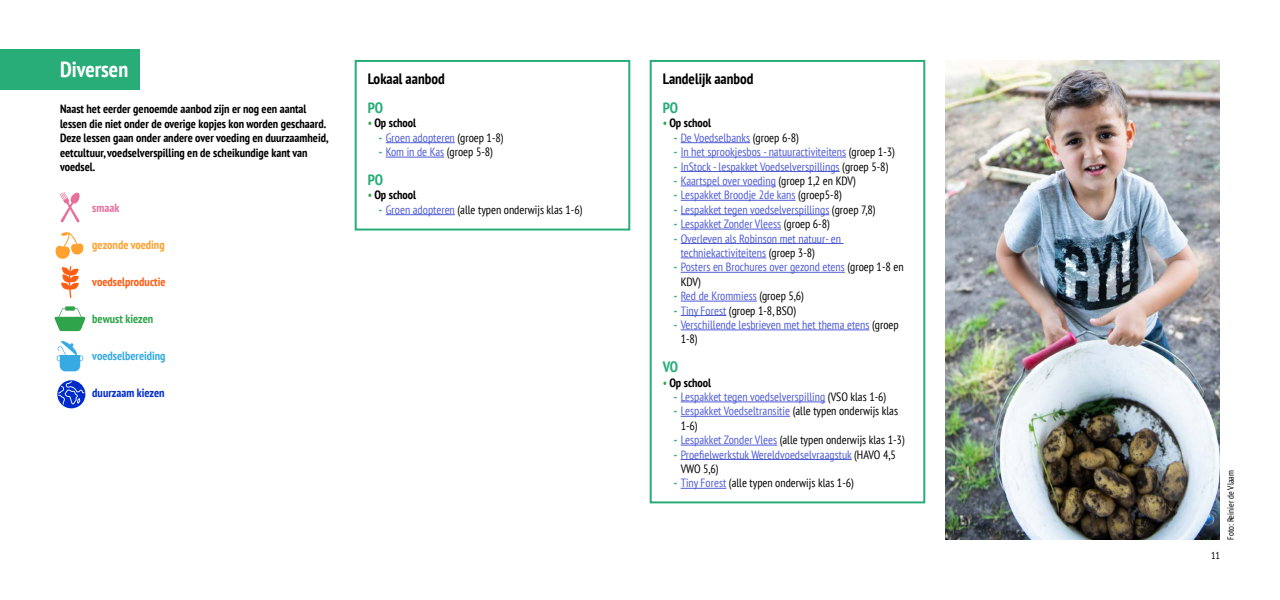
<style>
.page{position:relative;width:1280px;height:600px;background:#fff}
.page>*{position:absolute;margin:0;border:0;box-sizing:border-box;transform-origin:0 0}
.t1{font:700 condensed 22px "PT Sans";color:#fff}
.t2{font:700 condensed 15px "PT Sans";color:#000}
.t3{font:700 condensed 15px "PT Sans";letter-spacing:-.01em;color:#28ad78}
.t4{font:condensed 12px/14.4px "PT Sans";color:#4f5cd6}
.t5{font:700 condensed 12px/14.4px "PT Sans";color:#000}
.t6{font:condensed 12px/14.4px "PT Sans";color:#000}
.t7{font:700 condensed 12px "PT Sans";color:#ff5c14}
.t8{font:700 condensed 12px "PT Sans";color:#37aae3}
.t9{font:700 condensed 12px "PT Sans";color:#ffa12f}
.t10{font:700 condensed 12px "PT Sans";color:#002bcc}
.t11{font:700 condensed 12px "PT Sans";color:#2fa44a}
.t12{font:700 condensed 12px "PT Sans";color:#e6709d}
.t13{font:condensed 10px "PT Sans";color:#000}
.t14{font:condensed 9px "PT Sans";color:#000}
.s1{font-weight:400;color:#2fa44a}
.s2{font-weight:700;color:#28ad78}
.s3{color:#000}
.s4{color:#4f5cd6}
</style>
<div class="page">
<div style="left:0;top:49px;width:139px;height:41px;background:#28ad78"></div>
<div style="left:355px;top:60px;width:275px;height:171px;background:#fff;border:2px solid #28ad78"></div>
<hr style="left:386px;top:142px;width:69px;height:1px;background:#4f5cd6">
<hr style="left:386px;top:157px;width:58px;height:1px;background:#4f5cd6">
<hr style="left:386px;top:214px;width:69px;height:1px;background:#4f5cd6">
<div style="left:650px;top:60px;width:275px;height:443px;background:#fff;border:2px solid #28ad78"></div>
<hr style="left:681px;top:142px;width:69px;height:1px;background:#4f5cd6">
<hr style="left:681px;top:157px;width:165px;height:1px;background:#4f5cd6">
<hr style="left:681px;top:171px;width:159px;height:1px;background:#4f5cd6">
<hr style="left:681px;top:186px;width:95px;height:1px;background:#4f5cd6">
<hr style="left:681px;top:200px;width:115px;height:1px;background:#4f5cd6">
<hr style="left:681px;top:214px;width:148px;height:1px;background:#4f5cd6">
<hr style="left:681px;top:229px;width:100px;height:1px;background:#4f5cd6">
<hr style="left:681px;top:243px;width:163px;height:1px;background:#4f5cd6">
<hr style="left:681px;top:258px;width:85px;height:1px;background:#4f5cd6">
<hr style="left:681px;top:272px;width:164px;height:1px;background:#4f5cd6">
<hr style="left:681px;top:301px;width:76px;height:1px;background:#4f5cd6">
<hr style="left:681px;top:315px;width:45px;height:1px;background:#4f5cd6">
<hr style="left:681px;top:330px;width:189px;height:1px;background:#4f5cd6">
<hr style="left:681px;top:402px;width:144px;height:1px;background:#4f5cd6">
<hr style="left:681px;top:416px;width:109px;height:1px;background:#4f5cd6">
<hr style="left:681px;top:445px;width:96px;height:1px;background:#4f5cd6">
<hr style="left:681px;top:459px;width:171px;height:1px;background:#4f5cd6">
<hr style="left:681px;top:488px;width:45px;height:1px;background:#4f5cd6">
<svg style="left:57px;top:341px;width:26px;height:30px"></svg>
<svg style="left:55px;top:232px;width:29px;height:27px"></svg>
<svg style="left:60px;top:192px;width:20px;height:31px"></svg>
<svg style="left:61px;top:266px;width:18px;height:32px"></svg>
<div style="left:65px;top:306px;width:10px;height:5px;background:#2fa44a"></div>
<svg style="left:55px;top:308px;width:30px;height:23px"></svg>
<svg style="left:57px;top:380px;width:28px;height:28px"></svg>
<img style="left:945px;top:60px;width:275px;height:480px">
<h1 class="t1" style="left:60px;top:54px;width:70px">Diversen</h1>
<p class="t5" style="left:60px;top:102px;width:270px">Naast het eerder genoemde aanbod zijn er nog een aantal lessen die niet onder de overige kopjes kon worden geschaard.<br>Deze lessen gaan onder andere over voeding en duurzaamheid, eetcultuur, voedselverspilling en de scheikundige kant van voedsel.</p>
<p class="t12" style="left:92px;top:200px;width:29px">smaak</p>
<p class="t9" style="left:92px;top:237px;width:74px">gezonde voeding</p>
<p class="t7" style="left:92px;top:274px;width:75px">voedselproductie</p>
<p class="t11" style="left:92px;top:311px;width:62px">bewust kiezen</p>
<p class="t8" style="left:92px;top:348px;width:75px">voedselbereiding</p>
<p class="t10" style="left:92px;top:385px;width:74px">duurzaam kiezen</p>
<p class="t2" style="left:368px;top:69px;width:79px">Lokaal aanbod</p>
<p class="t3" style="left:368px;top:98px;width:17px">PO</p>
<p class="t5" style="left:368px;top:116px;width:50px"><span class="s1">•</span> Op school</p>
<p class="t4" style="left:379px;top:130px;width:127px"><span class="s2">-</span> Groen adopteren <span class="s3">(groep 1-8)</span></p>
<p class="t4" style="left:379px;top:145px;width:116px"><span class="s2">-</span> Kom in de Kas <span class="s3">(groep 5-8)</span></p>
<p class="t3" style="left:368px;top:170px;width:17px">PO</p>
<p class="t5" style="left:368px;top:188px;width:50px"><span class="s1">•</span> Op school</p>
<p class="t6" style="left:379px;top:202px;width:205px"><span class="s2">-</span> <span class="s4">Groen adopteren</span> (alle typen onderwijs klas 1-6)</p>
<p class="t2" style="left:663px;top:69px;width:92px">Landelijk aanbod</p>
<p class="t3" style="left:663px;top:98px;width:17px">PO</p>
<p class="t5" style="left:663px;top:116px;width:50px"><span class="s1">•</span> Op school</p>
<p class="t4" style="left:674px;top:130px;width:127px"><span class="s2">-</span> De Voedselbanks <span class="s3">(groep 6-8)</span></p>
<p class="t4" style="left:674px;top:145px;width:223px"><span class="s2">-</span> In het sprookjesbos - natuuractiviteitens <span class="s3">(groep 1-3)</span></p>
<p class="t4" style="left:674px;top:159px;width:216px"><span class="s2">-</span> InStock - lespakket Voedselverspillings <span class="s3">(groep 5-8)</span></p>
<p class="t4" style="left:674px;top:173px;width:184px"><span class="s2">-</span> Kaartspel over voeding <span class="s3">(groep 1,2 en KDV)</span></p>
<p class="t4" style="left:674px;top:188px;width:170px"><span class="s2">-</span> Lespakket Broodje 2de kans <span class="s3">(groep5-8)</span></p>
<p class="t4" style="left:674px;top:202px;width:203px"><span class="s2">-</span> Lespakket tegen voedselverspillings <span class="s3">(groep 7,8)</span></p>
<p class="t4" style="left:674px;top:217px;width:158px"><span class="s2">-</span> Lespakket Zonder Vleess <span class="s3">(groep 6-8)</span></p>
<p class="t4" style="left:681px;top:231px;width:162px;text-indent:-7px"><span class="s2">-</span> Overleven als Robinson met natuur- en techniekactiviteitens <span class="s3">(groep 3-8)</span></p>
<p class="t4" style="left:681px;top:260px;width:224px;text-indent:-7px"><span class="s2">-</span> Posters en Brochures over gezond etens <span class="s3">(groep 1-8 en<br>KDV)</span></p>
<p class="t4" style="left:674px;top:289px;width:132px"><span class="s2">-</span> Red de Krommiess <span class="s3">(groep 5,6)</span></p>
<p class="t6" style="left:674px;top:303px;width:124px"><span class="s2">-</span> <span class="s4">Tiny Forest</span> (groep 1-8, BSO)</p>
<p class="t4" style="left:681px;top:317px;width:220px;text-indent:-7px"><span class="s2">-</span> Verschillende lesbrieven met het thema etens <span class="s3">(groep<br>1-8)</span></p>
<p class="t3" style="left:663px;top:357px;width:17px">VO</p>
<p class="t5" style="left:663px;top:375px;width:50px"><span class="s1">•</span> Op school</p>
<p class="t4" style="left:674px;top:389px;width:214px"><span class="s2">-</span> Lespakket tegen voedselverspilling <span class="s3">(VSO klas 1-6)</span></p>
<p class="t6" style="left:681px;top:404px;width:219px;text-indent:-7px"><span class="s2">-</span> <span class="s4">Lespakket Voedseltransitie</span> (alle typen onderwijs klas<br>1-6)</p>
<p class="t6" style="left:674px;top:433px;width:233px"><span class="s2">-</span> <span class="s4">Lespakket Zonder Vlees</span> (alle typen onderwijs klas 1-3)</p>
<p class="t4" style="left:681px;top:447px;width:217px;text-indent:-7px"><span class="s2">-</span> Proefielwerkstuk Wereldvoedselvraagstuk <span class="s3">(HAVO 4,5<br>VWO 5,6)</span></p>
<p class="t6" style="left:674px;top:476px;width:182px"><span class="s2">-</span> <span class="s4">Tiny Forest</span> (alle typen onderwijs klas 1-6)</p>
<p class="t14" style="left:1225px;top:540px;width:71px;rotate:-90deg">Foto: Reinier de Vlaam</p>
<p class="t13" style="left:1211px;top:549px;width:10px">11</p>
</div>
